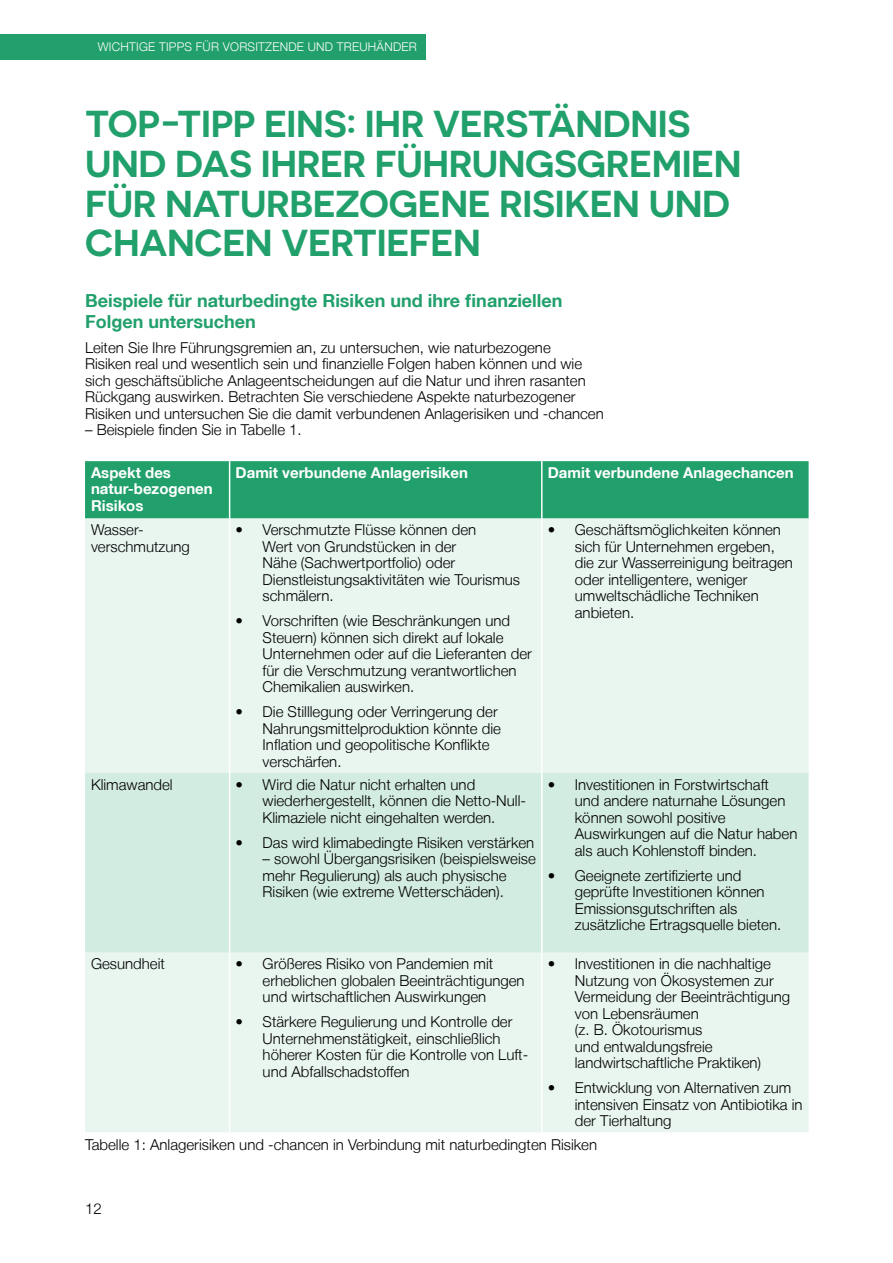
<style>
.page{position:relative;width:893px;height:1263px;background:#fff}
.page>*{position:absolute;margin:0;border:0;box-sizing:border-box;transform-origin:0 0}
.t1{font:600 37.5px/39.8px "Novecentosanswide";letter-spacing:-.01em;color:#21a06b}
.t2{font:700 18px/21px "Helvetica Neue LT";color:#21a06b}
.t3{font:300 15px/16.5px "Helvetica Neue LT";color:#000}
.t4{font:700 15px/16.5px "Helvetica Neue LT";color:#fff}
.t5{font:300 12px "Helvetica Neue LT";letter-spacing:.02em;color:#fff}
</style>
<div class="page">
<div style="left:0;top:34px;width:425px;height:26px;background:#21a06b"></div>
<div style="left:85px;top:461px;width:724px;height:57px;background:#21a06b"></div>
<div style="left:85px;top:518px;width:724px;height:614px;background:#e9f6f0"></div>
<div style="left:85px;top:773px;width:724px;height:179px;background:#d3ece1"></div>
<hr style="left:229px;top:461px;width:1px;height:57px;background:#fff">
<hr style="left:541px;top:461px;width:2px;height:57px;background:#fff">
<hr style="left:229px;top:518px;width:1px;height:255px;background:#fff">
<hr style="left:541px;top:518px;width:2px;height:255px;background:#fff">
<hr style="left:229px;top:773px;width:1px;height:179px;background:#fff">
<hr style="left:541px;top:773px;width:2px;height:179px;background:#fff">
<hr style="left:229px;top:952px;width:1px;height:180px;background:#fff">
<hr style="left:541px;top:952px;width:2px;height:180px;background:#fff">
<p class="t5" style="left:98px;top:39px;width:321px">WICHTIGE TIPPS FÜR VORSITZENDE UND TREUHÄNDER</p>
<h1 class="t1" style="left:85px;top:103px;width:658px">TOP-TIPP EINS: IHR VERSTÄNDNIS<br>UND DAS IHRER FÜHRUNGSGREMIEN<br>FÜR NATURBEZOGENE RISIKEN UND<br>CHANCEN VERTIEFEN</h1>
<p class="t2" style="left:85px;top:290px;width:479px">Beispiele für naturbedingte Risiken und ihre finanziellen<br>Folgen untersuchen</p>
<p class="t3" style="left:85px;top:339px;width:520px">Leiten Sie Ihre Führungsgremien an, zu untersuchen, wie naturbezogene<br>Risiken real und wesentlich sein und finanzielle Folgen haben können und wie sich geschäftsübliche Anlageentscheidungen auf die Natur und ihren rasanten Rückgang auswirken. Betrachten Sie verschiedene Aspekte naturbezogener Risiken und untersuchen Sie die damit verbundenen Anlagerisiken und -chancen</p>
<p class="t3" style="left:85px;top:421px;width:218px">– Beispiele finden Sie in Tabelle 1.</p>
<p class="t4" style="left:91px;top:464px;width:123px">Aspekt des natur-bezogenen<br>Risikos</p>
<p class="t4" style="left:236px;top:464px;width:234px">Damit verbundene Anlagerisiken</p>
<p class="t4" style="left:548px;top:464px;width:247px">Damit verbundene Anlagechancen</p>
<p class="t3" style="left:91px;top:521px;width:100px">Wasser&shy;verschmutzung</p>
<p class="t3" style="left:263px;top:521px;width:259px;text-indent:-27px">• Verschmutzte Flüsse können den<br>Wert von Grundstücken in der<br>Nähe (Sachwertportfolio) oder<br>Dienstleistungsaktivitäten wie Tourismus schmälern.</p>
<p class="t3" style="left:263px;top:612px;width:271px;text-indent:-27px">• Vorschriften (wie Beschränkungen und Steuern) können sich direkt auf lokale Unternehmen oder auf die Lieferanten der für die Verschmutzung verantwortlichen Chemikalien auswirken.</p>
<p class="t3" style="left:263px;top:703px;width:240px;text-indent:-27px">• Die Stilllegung oder Verringerung der Nahrungsmittelproduktion könnte die Inflation und geopolitische Konflikte verschärfen.</p>
<p class="t3" style="left:575px;top:521px;width:220px;text-indent:-27px">• Geschäftsmöglichkeiten können sich für Unternehmen ergeben, die zur Wasserreinigung beitragen oder intelligentere, weniger umweltschädliche Techniken anbieten.</p>
<p class="t3" style="left:91px;top:776px;width:83px">Klimawandel</p>
<p class="t3" style="left:263px;top:776px;width:265px;text-indent:-27px">• Wird die Natur nicht erhalten und wiederhergestellt, können die Netto-Null-<br>Klimaziele nicht eingehalten werden.</p>
<p class="t3" style="left:236px;top:834px;width:300px">• Das wird klimabedingte Risiken verstärken</p>
<p class="t3" style="left:263px;top:850px;width:275px">– sowohl Übergangsrisiken (beispielsweise mehr Regulierung) als auch physische<br>Risiken (wie extreme Wetterschäden).</p>
<p class="t3" style="left:575px;top:776px;width:224px;text-indent:-27px">• Investitionen in Forstwirtschaft und andere naturnahe Lösungen können sowohl positive<br>Auswirkungen auf die Natur haben als auch Kohlenstoff binden.</p>
<p class="t3" style="left:575px;top:867px;width:208px;text-indent:-27px">• Geeignete zertifizierte und geprüfte Investitionen können<br>Emissionsgutschriften als zusätzliche Ertragsquelle bieten.</p>
<p class="t3" style="left:91px;top:955px;width:75px">Gesundheit</p>
<p class="t3" style="left:263px;top:955px;width:264px;text-indent:-27px">• Größeres Risiko von Pandemien mit erheblichen globalen Beeinträchtigungen und wirtschaftlichen Auswirkungen</p>
<p class="t3" style="left:263px;top:1013px;width:267px;text-indent:-27px">• Stärkere Regulierung und Kontrolle der Unternehmenstätigkeit, einschließlich höherer Kosten für die Kontrolle von Luft&shy;und Abfallschadstoffen</p>
<p class="t3" style="left:575px;top:955px;width:217px;text-indent:-27px">• Investitionen in die nachhaltige<br>Nutzung von Ökosystemen zur<br>Vermeidung der Beeinträchtigung von Lebensräumen<br>(z. B. Ökotourismus<br>und entwaldungsfreie landwirtschaftliche Praktiken)</p>
<p class="t3" style="left:575px;top:1079px;width:229px;text-indent:-27px">• Entwicklung von Alternativen zum intensiven Einsatz von Antibiotika in der Tierhaltung</p>
<p class="t3" style="left:85px;top:1136px;width:514px">Tabelle 1: Anlagerisiken und -chancen in Verbindung mit naturbedingten Risiken</p>
<p class="t3" style="left:85px;top:1200px;width:18px">12</p>
</div>
